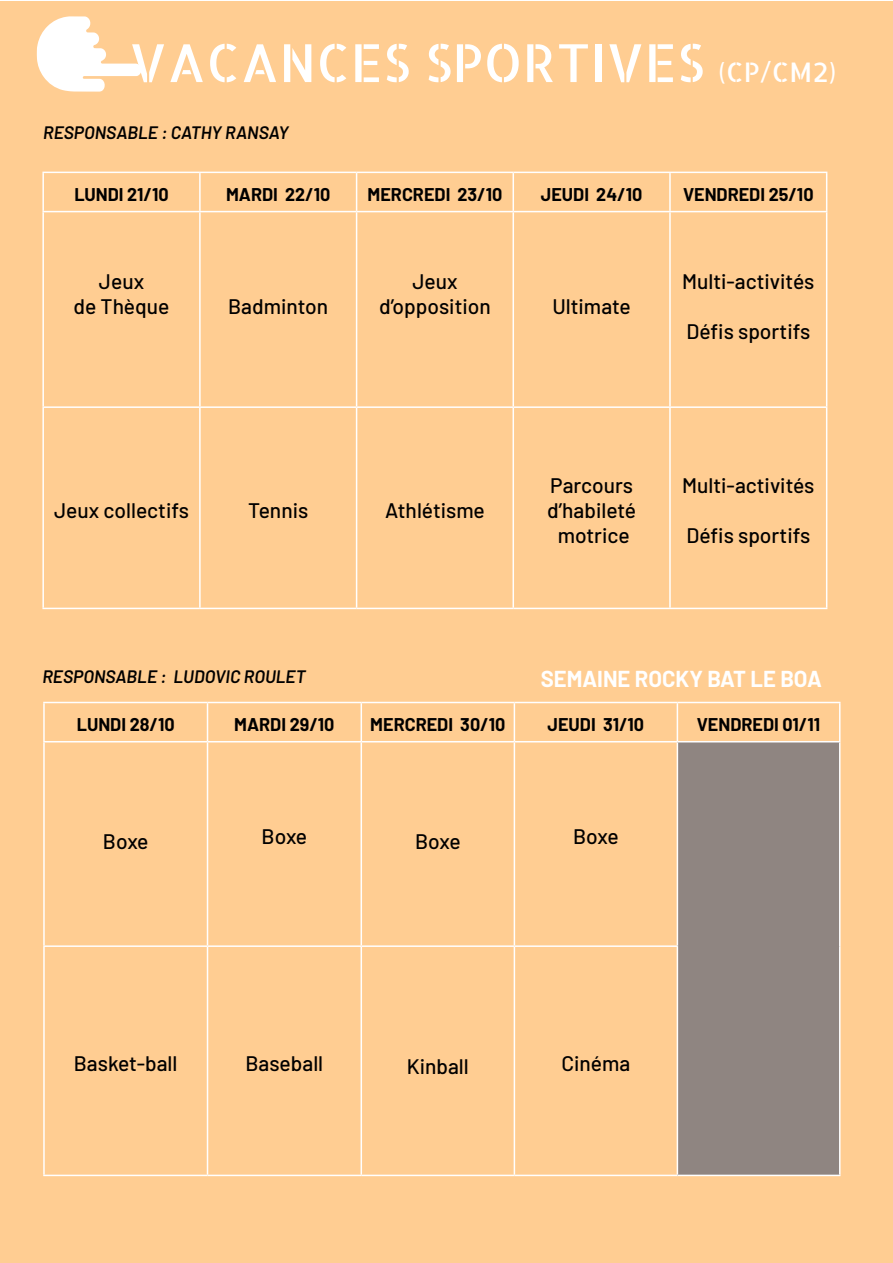
<style>
.page{position:relative;width:893px;height:1263px;background:#fff}
.page>*{position:absolute;margin:0;border:0;box-sizing:border-box;transform-origin:0 0}
.t1{font:52.5px "Allerta Stencil";color:#fff}
.t2{font:700 22.5px "Barlow";color:#fff}
.t3{font:500 21px/25.2px "Barlow";color:#000;text-align:center}
.t4{font:700 18px "Barlow";color:#000}
.t5{font:italic 600 18px "Barlow";color:#000}
.s1{font-size:27px}
</style>
<div class="page">
<hr style="left:0;top:1px;width:1px;height:1261px;background:#ffcd92">
<div style="left:2px;top:1px;width:891px;height:1261px;background:#ffcd92"></div>
<svg style="left:37px;top:16px;width:105px;height:76px"></svg>
<hr style="left:42px;top:172px;width:158px;height:1px;background:#fff">
<hr style="left:42px;top:173px;width:2px;height:38px;background:#fff">
<hr style="left:670px;top:172px;width:157px;height:1px;background:#fff">
<hr style="left:826px;top:173px;width:1px;height:38px;background:#fff">
<hr style="left:200px;top:172px;width:157px;height:1px;background:#fff">
<hr style="left:199px;top:173px;width:2px;height:38px;background:#fff">
<hr style="left:357px;top:172px;width:156px;height:1px;background:#fff">
<hr style="left:356px;top:173px;width:1px;height:38px;background:#fff">
<hr style="left:356px;top:212px;width:1px;height:194px;background:#fff">
<hr style="left:356px;top:408px;width:1px;height:200px;background:#fff">
<hr style="left:513px;top:172px;width:157px;height:1px;background:#fff">
<hr style="left:512px;top:173px;width:2px;height:38px;background:#fff">
<hr style="left:669px;top:173px;width:2px;height:38px;background:#fff">
<hr style="left:512px;top:212px;width:2px;height:194px;background:#fff">
<hr style="left:669px;top:212px;width:2px;height:194px;background:#fff">
<hr style="left:512px;top:408px;width:2px;height:200px;background:#fff">
<hr style="left:669px;top:408px;width:2px;height:200px;background:#fff">
<hr style="left:200px;top:211px;width:157px;height:1px;background:#fff">
<hr style="left:357px;top:211px;width:156px;height:1px;background:#fff">
<hr style="left:513px;top:211px;width:157px;height:1px;background:#fff">
<hr style="left:670px;top:211px;width:157px;height:1px;background:#fff">
<hr style="left:826px;top:212px;width:1px;height:194px;background:#fff">
<hr style="left:200px;top:406px;width:157px;height:2px;background:#fff">
<hr style="left:357px;top:406px;width:156px;height:2px;background:#fff">
<hr style="left:513px;top:406px;width:157px;height:2px;background:#fff">
<hr style="left:670px;top:406px;width:157px;height:2px;background:#fff">
<hr style="left:826px;top:408px;width:1px;height:200px;background:#fff">
<hr style="left:200px;top:608px;width:157px;height:1px;background:#fff">
<hr style="left:357px;top:608px;width:156px;height:1px;background:#fff">
<hr style="left:513px;top:608px;width:157px;height:1px;background:#fff">
<hr style="left:670px;top:608px;width:157px;height:1px;background:#fff">
<hr style="left:42px;top:211px;width:158px;height:1px;background:#fff">
<hr style="left:42px;top:212px;width:2px;height:194px;background:#fff">
<hr style="left:199px;top:212px;width:2px;height:194px;background:#fff">
<hr style="left:42px;top:406px;width:158px;height:2px;background:#fff">
<hr style="left:42px;top:408px;width:2px;height:200px;background:#fff">
<hr style="left:199px;top:408px;width:2px;height:200px;background:#fff">
<hr style="left:42px;top:608px;width:158px;height:1px;background:#fff">
<div style="left:677px;top:742px;width:163px;height:433px;background:#8f8581"></div>
<hr style="left:43px;top:702px;width:164px;height:1px;background:#fff">
<hr style="left:43px;top:703px;width:2px;height:38px;background:#fff">
<hr style="left:677px;top:702px;width:163px;height:1px;background:#fff">
<hr style="left:839px;top:703px;width:1px;height:38px;background:#fff">
<hr style="left:207px;top:702px;width:154px;height:1px;background:#fff">
<hr style="left:207px;top:703px;width:1px;height:38px;background:#fff">
<hr style="left:207px;top:947px;width:1px;height:228px;background:#fff">
<hr style="left:361px;top:702px;width:153px;height:1px;background:#fff">
<hr style="left:361px;top:703px;width:1px;height:38px;background:#fff">
<hr style="left:514px;top:702px;width:163px;height:1px;background:#fff">
<hr style="left:514px;top:703px;width:1px;height:38px;background:#fff">
<hr style="left:677px;top:703px;width:1px;height:38px;background:#fff">
<hr style="left:677px;top:742px;width:1px;height:203px;background:#fff">
<hr style="left:677px;top:947px;width:1px;height:228px;background:#fff">
<hr style="left:207px;top:741px;width:154px;height:1px;background:#fff">
<hr style="left:514px;top:741px;width:163px;height:1px;background:#fff">
<hr style="left:677px;top:741px;width:163px;height:1px;background:#fff">
<hr style="left:839px;top:742px;width:1px;height:204px;background:#fff">
<hr style="left:839px;top:946px;width:1px;height:229px;background:#fff">
<hr style="left:43px;top:947px;width:2px;height:228px;background:#fff">
<hr style="left:207px;top:945px;width:154px;height:2px;background:#fff">
<hr style="left:361px;top:945px;width:153px;height:2px;background:#fff">
<hr style="left:514px;top:945px;width:164px;height:2px;background:#fff">
<hr style="left:43px;top:1175px;width:164px;height:1px;background:#fff">
<hr style="left:207px;top:1175px;width:154px;height:1px;background:#fff">
<hr style="left:361px;top:1175px;width:153px;height:1px;background:#fff">
<hr style="left:514px;top:1175px;width:163px;height:1px;background:#fff">
<hr style="left:677px;top:1175px;width:163px;height:1px;background:#fff">
<hr style="left:43px;top:741px;width:164px;height:1px;background:#fff">
<hr style="left:43px;top:742px;width:2px;height:203px;background:#fff">
<hr style="left:207px;top:742px;width:1px;height:203px;background:#fff">
<hr style="left:43px;top:945px;width:164px;height:2px;background:#fff">
<hr style="left:361px;top:741px;width:153px;height:1px;background:#fff">
<hr style="left:361px;top:742px;width:1px;height:203px;background:#fff">
<hr style="left:514px;top:742px;width:1px;height:203px;background:#fff">
<hr style="left:361px;top:947px;width:1px;height:228px;background:#fff">
<hr style="left:514px;top:947px;width:1px;height:228px;background:#fff">
<h1 class="t1" style="left:129px;top:28px;width:709px">VACANCES SPORTIVES <span class="s1">(CP/CM2)</span></h1>
<p class="t5" style="left:43px;top:119px;width:247px">RESPONSABLE : CATHY RANSAY</p>
<p class="t4" style="left:74px;top:181px;width:96px">LUNDI 21/10</p>
<p class="t4" style="left:226px;top:181px;width:106px">MARDI 22/10</p>
<p class="t4" style="left:368px;top:181px;width:136px">MERCREDI 23/10</p>
<p class="t4" style="left:541px;top:181px;width:103px">JEUDI 24/10</p>
<p class="t4" style="left:683px;top:181px;width:132px">VENDREDI 25/10</p>
<p class="t3" style="left:74px;top:267px;width:97px">Jeux<br>de Thèque</p>
<p class="t3" style="left:228px;top:292px;width:102px">Badminton</p>
<p class="t3" style="left:379px;top:267px;width:113px">Jeux d’opposition</p>
<p class="t3" style="left:54px;top:496px;width:136px">Jeux collectifs</p>
<p class="t3" style="left:248px;top:496px;width:62px">Tennis</p>
<p class="t3" style="left:385px;top:496px;width:101px">Athlétisme</p>
<p class="t3" style="left:552px;top:292px;width:80px">Ultimate</p>
<p class="t3" style="left:682px;top:267px;width:134px">Multi-activités</p>
<p class="t3" style="left:686px;top:318px;width:125px">Défis sportifs</p>
<p class="t3" style="left:547px;top:471px;width:91px">Parcours d’habileté motrice</p>
<p class="t3" style="left:682px;top:471px;width:134px">Multi-activités</p>
<p class="t3" style="left:686px;top:522px;width:125px">Défis sportifs</p>
<p class="t5" style="left:42px;top:663px;width:265px">RESPONSABLE : LUDOVIC ROULET</p>
<p class="t2" style="left:541px;top:662px;width:283px">SEMAINE ROCKY BAT LE BOA</p>
<p class="t4" style="left:77px;top:711px;width:99px">LUNDI 28/10</p>
<p class="t4" style="left:234px;top:711px;width:102px">MARDI 29/10</p>
<p class="t4" style="left:370px;top:711px;width:137px">MERCREDI 30/10</p>
<p class="t4" style="left:548px;top:711px;width:98px">JEUDI 31/10</p>
<p class="t4" style="left:697px;top:711px;width:125px">VENDREDI 01/11</p>
<p class="t3" style="left:103px;top:827px;width:47px">Boxe</p>
<p class="t3" style="left:262px;top:822px;width:47px">Boxe</p>
<p class="t3" style="left:415px;top:827px;width:47px">Boxe</p>
<p class="t3" style="left:573px;top:822px;width:47px">Boxe</p>
<p class="t3" style="left:74px;top:1049px;width:105px">Basket-ball</p>
<p class="t3" style="left:246px;top:1049px;width:79px">Baseball</p>
<p class="t3" style="left:407px;top:1052px;width:63px">Kinball</p>
<p class="t3" style="left:561px;top:1049px;width:70px">Cinéma</p>
</div>
